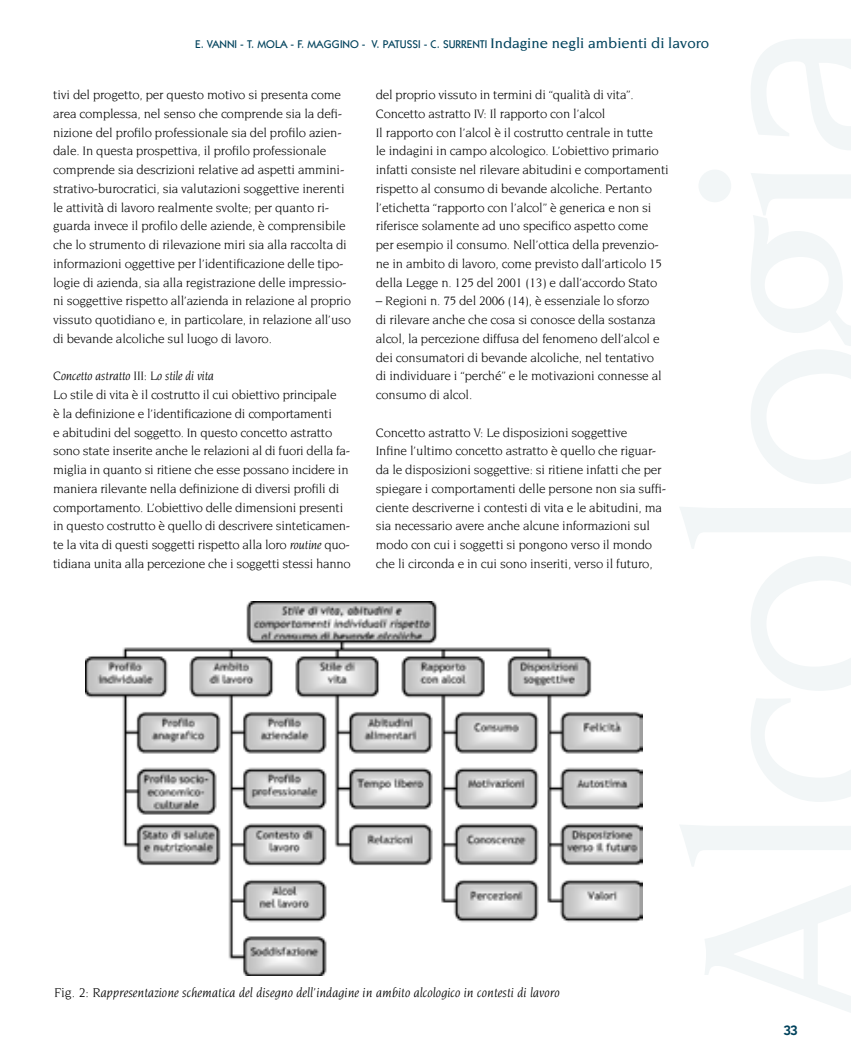
<style>
.page{position:relative;width:851px;height:1063px;background:#fff}
.page>*{position:absolute;margin:0;border:0;box-sizing:border-box;transform-origin:0 0}
.t1{font:500 15px "Novarese";color:#00425c}
.t2{font:italic 13.75px "Novarese";color:#000}
.t3{font:600 13.75px "Itc Kabel";color:#00425c}
.t4{font:13.12px/18.8px "Novarese";letter-spacing:-.015em;color:#000}
.t5{font:italic 13.12px "Novarese";letter-spacing:-.015em;color:#000}
.t6{font:500 11.25px "Itc Kabel";color:#00425c}
.s1{font-family:"Itc Kabel";font-size:11.25px}
.s2{font-style:italic}
.s3{font-style:normal}
</style>
<div class="page">
<svg style="left:680px;top:39px;width:170px;height:973px"></svg>
<img style="left:86px;top:601px;width:556px;height:375px">
<p class="t6" style="left:195px;top:37px;width:25px">E. VANNI</p>
<p class="t6" style="left:240px;top:37px;width:35px">- T. MOLA</p>
<p class="t6" style="left:290px;top:37px;width:34px">- F. MAGGINO</p>
<p class="t6" style="left:362px;top:37px;width:44px">- V. PATUSSI</p>
<p class="t6" style="left:423px;top:37px;width:32px">- C. SURREN</p>
<p class="t1" style="left:480px;top:35px;width:231px"><span class="s1">TI</span> Indagine negli ambienti di lavoro</p>
<p class="t4" style="left:53px;top:85px;width:299px">tivi del progetto, per questo motivo si presenta come area complessa, nel senso che comprende sia la defi&shy;nizione del profilo professionale sia del profilo azien&shy;dale. In questa prospettiva, il profilo professionale comprende sia descrizioni relative ad aspetti ammini&shy;strativo-burocratici, sia valutazioni soggettive inerenti le attività di lavoro realmente svolte; per quanto ri&shy;guarda invece il profilo delle aziende, è comprensibile che lo strumento di rilevazione miri sia alla raccolta di informazioni oggettive per l’identificazione delle tipo&shy;logie di azienda, sia alla registrazione delle impressio&shy;ni soggettive rispetto all’azienda in relazione al proprio vissuto quotidiano e, in particolare, in relazione all’uso di bevande alcoliche sul luogo di lavoro.</p>
<p class="t5" style="left:53px;top:369px;width:162px">Concetto astratto III: Lo stile di vita</p>
<p class="t4" style="left:53px;top:385px;width:299px">Lo stile di vita è il costrutto il cui obiettivo principale<br>è la definizione e l’identificazione di comportamenti<br>e abitudini del soggetto. In questo concetto astratto sono state inserite anche le relazioni al di fuori della fa&shy;miglia in quanto si ritiene che esse possano incidere in maniera rilevante nella definizione di diversi profili di comportamento. L’obiettivo delle dimensioni presenti in questo costrutto è quello di descrivere sinteticamen&shy;te la vita di questi soggetti rispetto alla loro <span class="s2">routine</span> quo&shy;tidiana unita alla percezione che i soggetti stessi hanno</p>
<p class="t4" style="left:376px;top:85px;width:294px">del proprio vissuto in termini di “qualità di vita”.<br>Concetto astratto IV: Il rapporto con l’alcol<br>Il rapporto con l’alcol è il costrutto centrale in tutte<br>le indagini in campo alcologico. L’obiettivo primario infatti consiste nel rilevare abitudini e comportamenti rispetto al consumo di bevande alcoliche. Pertanto l’etichetta “rapporto con l’alcol” è generica e non si riferisce solamente ad uno specifico aspetto come per esempio il consumo. Nell’ottica della prevenzio&shy;ne in ambito di lavoro, come previsto dall’articolo 15 della Legge n. 125 del 2001 (13) e dall’accordo Stato</p>
<p class="t4" style="left:376px;top:292px;width:287px">– Regioni n. 75 del 2006 (14), è essenziale lo sforzo di rilevare anche che cosa si conosce della sostanza alcol, la percezione diffusa del fenomeno dell’alcol e dei consumatori di bevande alcoliche, nel tentativo di individuare i “perché” e le motivazioni connesse al consumo di alcol.</p>
<p class="t4" style="left:376px;top:423px;width:292px">Concetto astratto V: Le disposizioni soggettive<br>Infine l’ultimo concetto astratto è quello che riguar&shy;da le disposizioni soggettive: si ritiene infatti che per spiegare i comportamenti delle persone non sia suffi&shy;ciente descriverne i contesti di vita e le abitudini, ma sia necessario avere anche alcune informazioni sul modo con cui i soggetti si pongono verso il mondo che li circonda e in cui sono inseriti, verso il futuro,</p>
<p class="t2" style="left:54px;top:985px;width:507px"><span class="s3">Fig. 2:</span> Rappresentazione schematica del disegno dell’indagine in ambito alcologico in contesti di lavoro</p>
<p class="t3" style="left:783px;top:1022px;width:16px">33</p>
</div>
